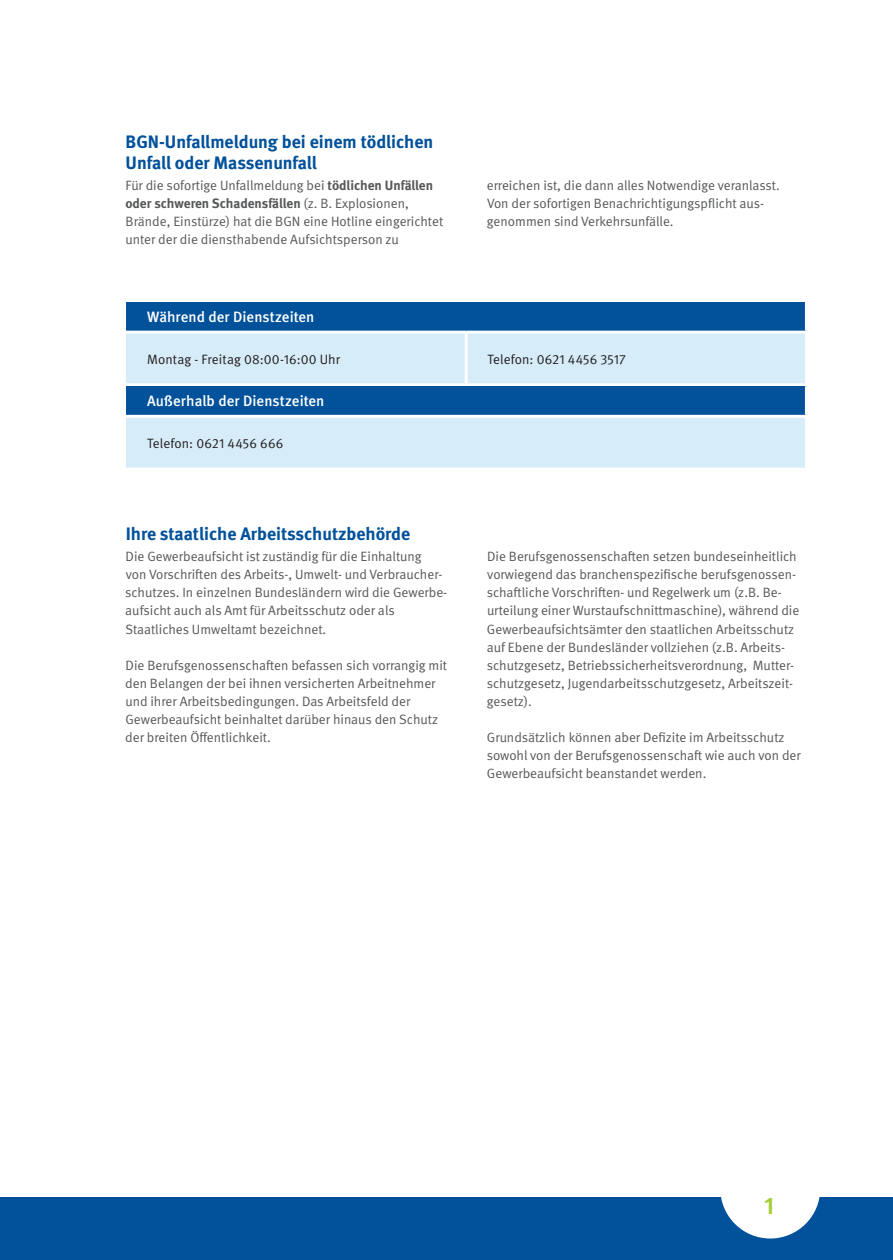
<style>
.page{position:relative;width:893px;height:1260px;background:#fff}
.page>*{position:absolute;margin:0;border:0;box-sizing:border-box;transform-origin:0 0}
.t1{font:700 24px "DGUV Meta";color:#a6ce39}
.t2{font:700 18px/21px "DGUV Meta";color:#01519b}
.t3{font:500 15px "DGUV Meta";letter-spacing:.005em;color:#fff}
.t4{font:13.5px/18.1px "DGUV Meta";color:#57585a}
.t5{font:13.5px "DGUV Meta";letter-spacing:.01em;color:#231f20}
.s1{font-weight:700}
</style>
<div class="page">
<div style="left:0;top:1197px;width:893px;height:63px;background:#01519b"></div>
<div style="left:720px;top:1138px;width:100px;height:100px;background:#fff;border-radius:50%"></div>
<div style="left:126px;top:302px;width:680px;height:30px;background:#01519b"></div>
<div style="left:126px;top:334px;width:679px;height:49px;background:#d6ecf9"></div>
<hr style="left:805px;top:302px;width:3px;height:29px;background:#fff">
<hr style="left:126px;top:331px;width:340px;height:3px;background:#fff">
<hr style="left:466px;top:331px;width:342px;height:3px;background:#fff">
<hr style="left:465px;top:334px;width:3px;height:49px;background:#fff">
<div style="left:126px;top:386px;width:680px;height:30px;background:#01519b"></div>
<div style="left:126px;top:416px;width:680px;height:53px;background:#d6ecf9"></div>
<hr style="left:805px;top:386px;width:3px;height:29px;background:#fff">
<hr style="left:126px;top:415px;width:682px;height:3px;background:#fff">
<hr style="left:805px;top:418px;width:3px;height:49px;background:#fff">
<hr style="left:126px;top:467px;width:682px;height:3px;background:#fff">
<h2 class="t2" style="left:126px;top:132px;width:309px">BGN-Unfallmeldung bei einem tödlichen<br>Unfall oder Massenunfall</h2>
<p class="t4" style="left:125px;top:176px;width:319px">Für die sofortige Unfallmeldung bei <span class="s1">tödlichen Unfällen oder schweren Schadensfällen</span> (z. B. Explosionen, Brände, Einstürze) hat die BGN eine Hotline eingerichtet unter der die diensthabende Aufsichtsperson zu</p>
<p class="t4" style="left:487px;top:176px;width:295px">erreichen ist, die dann alles Notwendige veranlasst.<br>Von der sofortigen Benachrichtigungspflicht aus&shy;genommen sind Verkehrsunfälle.</p>
<p class="t3" style="left:147px;top:308px;width:169px">Während der Dienstzeiten</p>
<p class="t5" style="left:147px;top:351px;width:194px">Montag - Freitag 08:00-16:00 Uhr</p>
<p class="t5" style="left:487px;top:351px;width:140px">Telefon: 0621 4456 3517</p>
<p class="t3" style="left:147px;top:392px;width:179px">Außerhalb der Dienstzeiten</p>
<p class="t5" style="left:147px;top:435px;width:138px">Telefon: 0621 4456 666</p>
<h2 class="t2" style="left:126px;top:524px;width:286px">Ihre staatliche Arbeitsschutzbehörde</h2>
<p class="t4" style="left:125px;top:548px;width:323px">Die Gewerbeaufsicht ist zuständig für die Einhaltung<br>von Vorschriften des Arbeits-, Umwelt- und Verbraucher&shy;schutzes. In einzelnen Bundesländern wird die Gewerbe&shy;aufsicht auch als Amt für Arbeitsschutz oder als Staatliches Umweltamt bezeichnet.</p>
<p class="t4" style="left:125px;top:656px;width:323px">Die Berufsgenossenschaften befassen sich vorrangig mit den Belangen der bei ihnen versicherten Arbeitnehmer und ihrer Arbeitsbedingungen. Das Arbeitsfeld der Gewerbeaufsicht beinhaltet darüber hinaus den Schutz der breiten Öffentlichkeit.</p>
<p class="t4" style="left:487px;top:548px;width:314px">Die Berufsgenossenschaften setzen bundeseinheitlich vorwiegend das branchenspezifische berufsgenossen&shy;schaftliche Vorschriften- und Regelwerk um (z.B. Be&shy;urteilung einer Wurstaufschnittmaschine), während die Gewerbeaufsichtsämter den staatlichen Arbeitsschutz auf Ebene der Bundesländer vollziehen (z.B. Arbeits&shy;schutzgesetz, Betriebssicherheitsverordnung, Mutter&shy;schutzgesetz, Jugendarbeitsschutzgesetz, Arbeitszeit&shy;gesetz).</p>
<p class="t4" style="left:487px;top:728px;width:315px">Grundsätzlich können aber Defizite im Arbeitsschutz sowohl von der Berufsgenossenschaft wie auch von der<br>Gewerbeaufsicht beanstandet werden.</p>
<h1 class="t1" style="left:764px;top:1191px;width:11px">1</h1>
</div>
